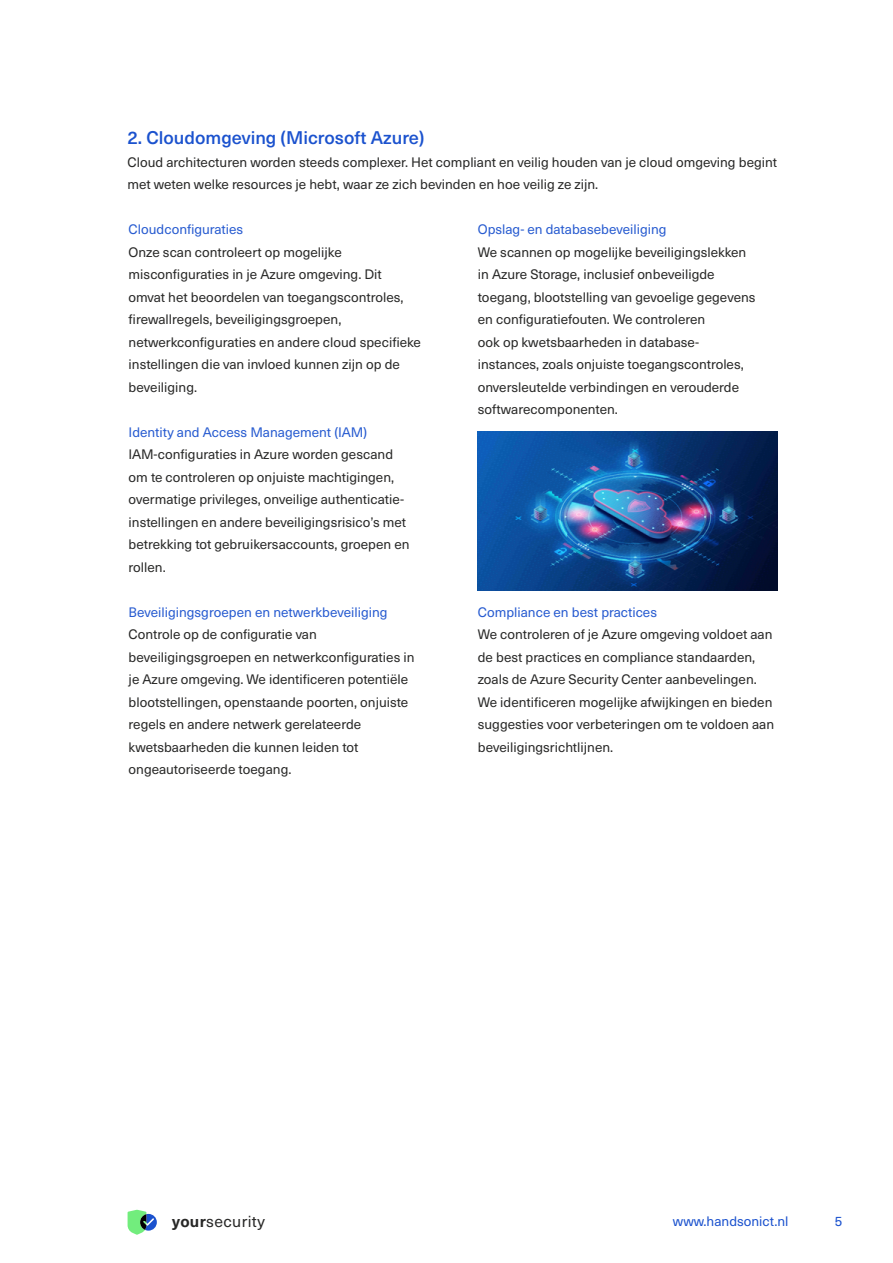
<style>
.page{position:relative;width:893px;height:1263px;background:#fff}
.page>*{position:absolute;margin:0;border:0;box-sizing:border-box;transform-origin:0 0}
.t1{font:500 18px "Neue Haas Unica W1 G";color:#1b52ce}
.t2{font:15.75px "Neue Haas Unica W1 G";letter-spacing:.02em;color:#282827}
.t3{font:13.5px/22.5px "Neue Haas Unica W1 G";color:#282827}
.t4{font:13.5px "Neue Haas Unica W1 G";color:#275bd0}
.t5{font:13.5px "Neue Haas Unica W1 G";color:#1b52ce}
.s1{font-weight:700}
</style>
<div class="page">
<svg style="left:128px;top:1210px;width:29px;height:25px"></svg>
<img style="left:478px;top:432px;width:300px;height:158px">
<h1 class="t1" style="left:127px;top:124px;width:299px">2. Cloudomgeving (Microsoft Azure)</h1>
<p class="t3" style="left:127px;top:150px;width:651px">Cloud architecturen worden steeds complexer. Het compliant en veilig houden van je cloud omgeving begint met weten welke resources je hebt, waar ze zich bevinden en hoe veilig ze zijn.</p>
<p class="t4" style="left:129px;top:219px;width:116px">Cloudconfiguraties</p>
<p class="t3" style="left:129px;top:240px;width:294px">Onze scan controleert op mogelijke misconfiguraties in je Azure omgeving. Dit omvat het beoordelen van toegangscontroles, firewallregels, beveiligingsgroepen, netwerkconfiguraties en andere cloud specifieke instellingen die van invloed kunnen zijn op de beveiliging.</p>
<p class="t4" style="left:129px;top:422px;width:240px">Identity and Access Management (IAM)</p>
<p class="t3" style="left:129px;top:442px;width:283px">IAM-configuraties in Azure worden gescand om te controleren op onjuiste machtigingen, overmatige privileges, onveilige authenticatie&shy;instellingen en andere beveiligingsrisico’s met betrekking tot gebruikersaccounts, groepen en rollen.</p>
<p class="t4" style="left:129px;top:602px;width:261px">Beveiligingsgroepen en netwerkbeveiliging</p>
<p class="t3" style="left:129px;top:622px;width:287px">Controle op de configuratie van beveiligingsgroepen en netwerkconfiguraties in je Azure omgeving. We identificeren potentiële blootstellingen, openstaande poorten, onjuiste regels en andere netwerk gerelateerde kwetsbaarheden die kunnen leiden tot ongeautoriseerde toegang.</p>
<p class="t4" style="left:478px;top:219px;width:190px">Opslag- en databasebeveiliging</p>
<p class="t3" style="left:478px;top:240px;width:279px">We scannen op mogelijke beveiligingslekken in Azure Storage, inclusief onbeveiligde toegang, blootstelling van gevoelige gegevens en configuratiefouten. We controleren<br>ook op kwetsbaarheden in database&shy;instances, zoals onjuiste toegangscontroles, onversleutelde verbindingen en verouderde softwarecomponenten.</p>
<p class="t4" style="left:478px;top:602px;width:181px">Compliance en best practices</p>
<p class="t3" style="left:478px;top:622px;width:298px">We controleren of je Azure omgeving voldoet aan de best practices en compliance standaarden, zoals de Azure Security Center aanbevelingen.<br>We identificeren mogelijke afwijkingen en bieden suggesties voor verbeteringen om te voldoen aan beveiligingsrichtlijnen.</p>
<p class="t2" style="left:172px;top:1209px;width:94px"><span class="s1">your</span>security</p>
<p class="t5" style="left:673px;top:1211px;width:117px">www.handsonict.nl</p>
<p class="t5" style="left:835px;top:1211px;width:9px">5</p>
</div>
